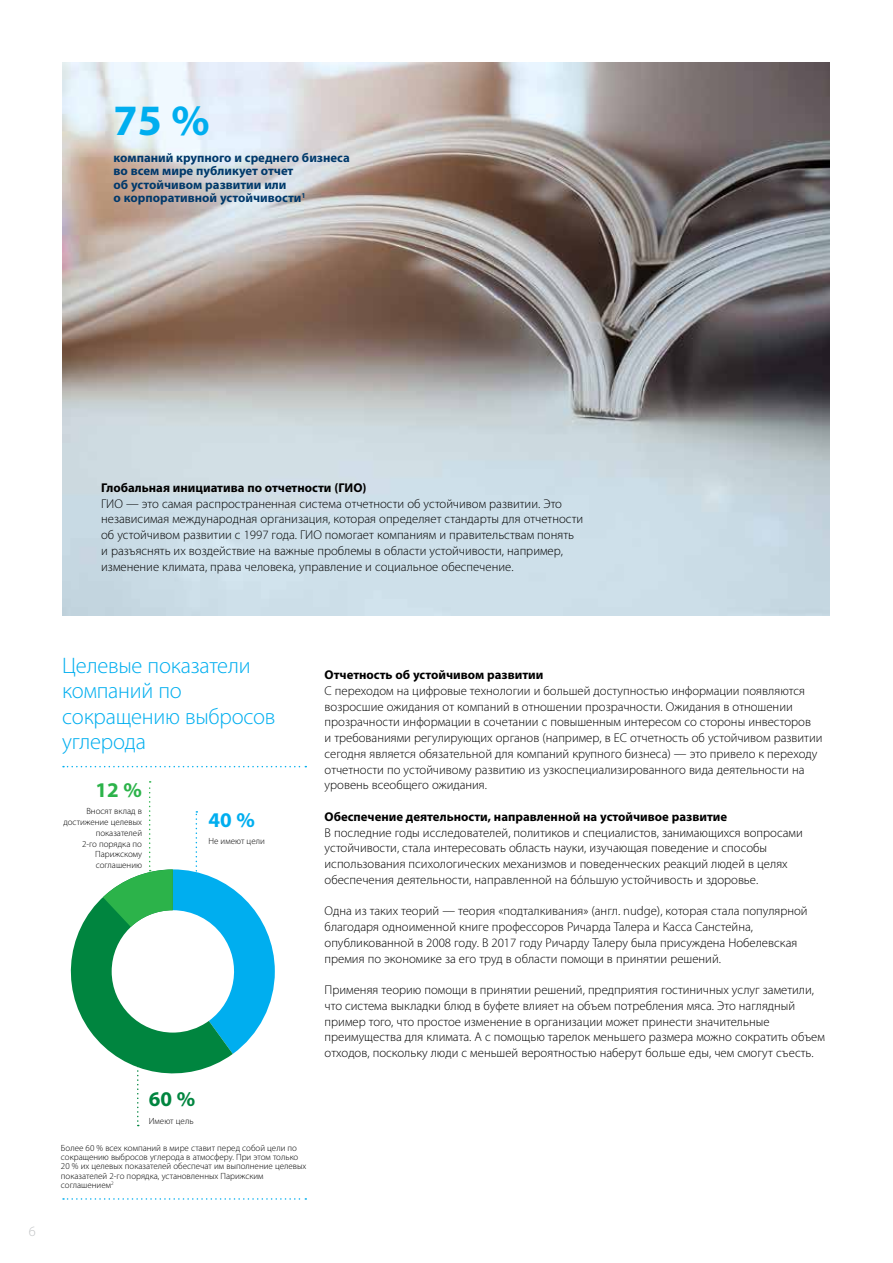
<style>
.page{position:relative;width:893px;height:1263px;background:#fff}
.page>*{position:absolute;margin:0;border:0;box-sizing:border-box;transform-origin:0 0}
.t1{font:700 43.5px "Myriad Pro";color:#00aeef}
.t2{font:300 22.5px/25.5px "Myriad Pro";letter-spacing:-.01em;color:#00aeef}
.t3{font:700 21px "Myriad Pro";color:#00aeef}
.t4{font:700 21px "Myriad Pro";color:#00853f}
.t5{font:700 21px "Myriad Pro";color:#2cb34a}
.t6{font:300 14.25px "Myriad Pro";color:#c2c4c6}
.t7{font:300 12.75px/15.8px "Myriad Pro";color:#000}
.t8{font:700 12.75px "Myriad Pro";color:#000}
.t9{font:700 12.75px/13.5px "Myriad Pro";color:#00396b}
.t10{font:300 9px/10.8px "Myriad Pro";color:#000;text-align:right}
</style>
<div class="page">
<svg style="left:63px;top:766px;width:243px;height:1px"></svg>
<svg style="left:63px;top:1198px;width:243px;height:2px"></svg>
<img style="left:62px;top:63px;width:767px;height:552px">
<svg style="left:70px;top:781px;width:205px;height:345px"></svg>
<h1 class="t1" style="left:114px;top:92px;width:98px">75 %</h1>
<p class="t9" style="left:114px;top:150px;width:238px">компаний крупного и среднего бизнеса во всем мире публикует отчет<br>об устойчивом развитии или<br>о корпоративной устойчивости<sup>1</sup></p>
<p class="t8" style="left:101px;top:479px;width:267px">Глобальная инициатива по отчетности (ГИО)</p>
<p class="t7" style="left:101px;top:496px;width:483px">ГИО — это самая распространенная система отчетности об устойчивом развитии. Это независимая международная организация, которая определяет стандарты для отчетности об устойчивом развитии с 1997 года. ГИО помогает компаниям и правительствам понять и разъяснять их воздействие на важные проблемы в области устойчивости, например, изменение климата, права человека, управление и социальное обеспечение.</p>
<p class="t6" style="left:29px;top:1224px;width:8px">6</p>
<h2 class="t2" style="left:62px;top:653px;width:215px">Целевые показатели компаний по сокращению выбросов углерода</h2>
<h3 class="t5" style="left:96px;top:776px;width:48px">12 %</h3>
<p class="t10" style="left:63px;top:806px;width:80px">Вносят вклад в достижение целевых показателей<br>2-го порядка по<br>Парижскому соглашению</p>
<h3 class="t3" style="left:208px;top:806px;width:48px">40 %</h3>
<p class="t10" style="left:208px;top:836px;width:58px">Не имеют цели</p>
<h3 class="t4" style="left:149px;top:1086px;width:48px">60 %</h3>
<p class="t10" style="left:149px;top:1115px;width:46px">Имеют цель</p>
<p class="t10" style="left:61px;top:1143px;width:247px;line-height:9.3px;text-align:left">Более 60 % всех компаний в мире ставит перед собой цели по сокращению выбросов углерода в атмосферу. При этом только 20 % их целевых показателей обеспечат им выполнение целевых показателей 2-го порядка, установленных Парижским соглашением<sup>2</sup></p>
<p class="t8" style="left:325px;top:666px;width:220px">Отчетность об устойчивом развитии</p>
<p class="t7" style="left:325px;top:683px;width:499px">С переходом на цифровые технологии и большей доступностью информации появляются возросшие ожидания от компаний в отношении прозрачности. Ожидания в отношении прозрачности информации в сочетании с повышенным интересом со стороны инвесторов<br>и требованиями регулирующих органов (например, в ЕС отчетность об устойчивом развитии сегодня является обязательной для компаний крупного бизнеса) — это привело к переходу отчетности по устойчивому развитию из узкоспециализированного вида деятельности на уровень всеобщего ожидания.</p>
<p class="t8" style="left:325px;top:808px;width:404px">Обеспечение деятельности, направленной на устойчивое развитие</p>
<p class="t7" style="left:325px;top:825px;width:480px">В последние годы исследователей, политиков и специалистов, занимающихся вопросами устойчивости, стала интересовать область науки, изучающая поведение и способы использования психологических механизмов и поведенческих реакций людей в целях обеспечения деятельности, направленной на бóльшую устойчивость и здоровье.</p>
<p class="t7" style="left:325px;top:903px;width:485px">Одна из таких теорий — теория «подталкивания» (англ. nudge), которая стала популярной благодаря одноименной книге профессоров Ричарда Талера и Касса Санстейна, опубликованной в 2008 году. В 2017 году Ричарду Талеру была присуждена Нобелевская премия по экономике за его труд в области помощи в принятии решений.</p>
<p class="t7" style="left:325px;top:982px;width:502px">Применяя теорию помощи в принятии решений, предприятия гостиничных услуг заметили, что система выкладки блюд в буфете влияет на объем потребления мяса. Это наглядный пример того, что простое изменение в организации может принести значительные преимущества для климата. А с помощью тарелок меньшего размера можно сократить объем отходов, поскольку люди с меньшей вероятностью наберут больше еды, чем смогут съесть.</p>
</div>
